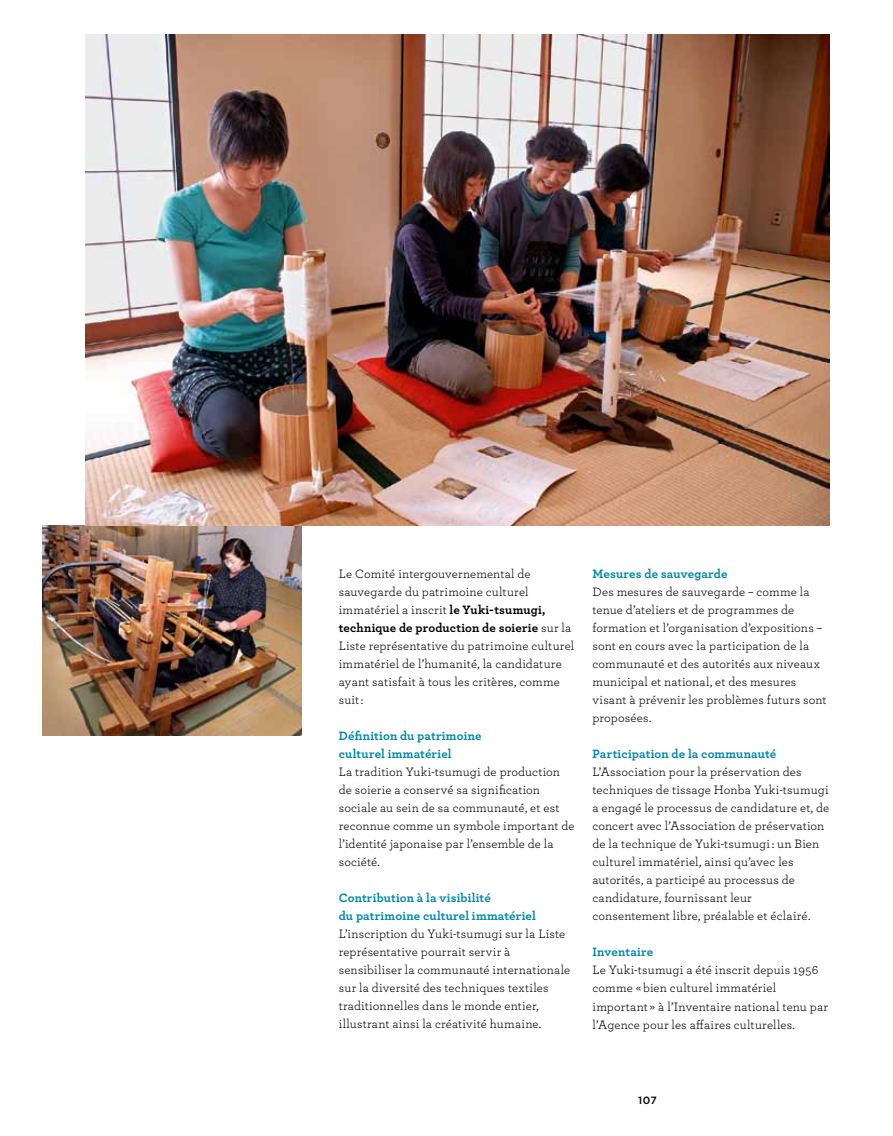
<style>
.page{position:relative;width:893px;height:1136px;background:#fff}
.page>*{position:absolute;margin:0;border:0;box-sizing:border-box;transform-origin:0 0}
.t1{font:12.75px/18px "Archer";letter-spacing:.01em;color:#000}
.t2{font:700 12.75px/18px "Archer";letter-spacing:.01em;color:#0086a8}
.t3{font:500 10.5px "Gotham";color:#000}
.s1{font-weight:700}
</style>
<div class="page">
<img style="left:43px;top:526px;width:258px;height:209px">
<img style="left:85px;top:34px;width:744px;height:491px">
<p class="t1" style="left:339px;top:564px;width:237px">Le Comité intergouvernemental de sauvegarde du patrimoine culturel immatériel a inscrit <span class="s1">le Yuki-tsumugi, technique de production de soierie</span> sur la Liste représentative du patrimoine culturel immatériel de l’humanité, la candidature ayant satisfait à tous les critères, comme suit :</p>
<p class="t2" style="left:339px;top:726px;width:144px">Définition du patrimoine culturel immatériel</p>
<p class="t1" style="left:339px;top:762px;width:237px">La tradition Yuki-tsumugi de production de soierie a conservé sa signification sociale au sein de sa communauté, et est reconnue comme un symbole important de l’identité japonaise par l’ensemble de la société.</p>
<p class="t2" style="left:339px;top:888px;width:199px">Contribution à la visibilité<br>du patrimoine culturel immatériel</p>
<p class="t1" style="left:339px;top:924px;width:233px">L’inscription du Yuki-tsumugi sur la Liste représentative pourrait servir à sensibiliser la communauté internationale sur la diversité des techniques textiles traditionnelles dans le monde entier, illustrant ainsi la créativité humaine.</p>
<p class="t2" style="left:592px;top:564px;width:137px">Mesures de sauvegarde</p>
<p class="t1" style="left:592px;top:582px;width:235px">Des mesures de sauvegarde – comme la tenue d’ateliers et de programmes de formation et l’organisation d’expositions – sont en cours avec la participation de la communauté et des autorités aux niveaux municipal et national, et des mesures visant à prévenir les problèmes futurs sont proposées.</p>
<p class="t2" style="left:592px;top:744px;width:185px">Participation de la communauté</p>
<p class="t1" style="left:592px;top:762px;width:238px">L’Association pour la préservation des techniques de tissage Honba Yuki-tsumugi a engagé le processus de candidature et, de concert avec l’Association de préservation de la technique de Yuki-tsumugi : un Bien culturel immatériel, ainsi qu’avec les autorités, a participé au processus de candidature, fournissant leur consentement libre, préalable et éclairé.</p>
<p class="t2" style="left:592px;top:942px;width:62px">Inventaire</p>
<p class="t1" style="left:592px;top:960px;width:237px">Le Yuki-tsumugi a été inscrit depuis 1956 comme « bien culturel immatériel important » à l’Inventaire national tenu par l’Agence pour les affaires culturelles.</p>
<p class="t3" style="left:638px;top:1093px;width:20px">107</p>
</div>
